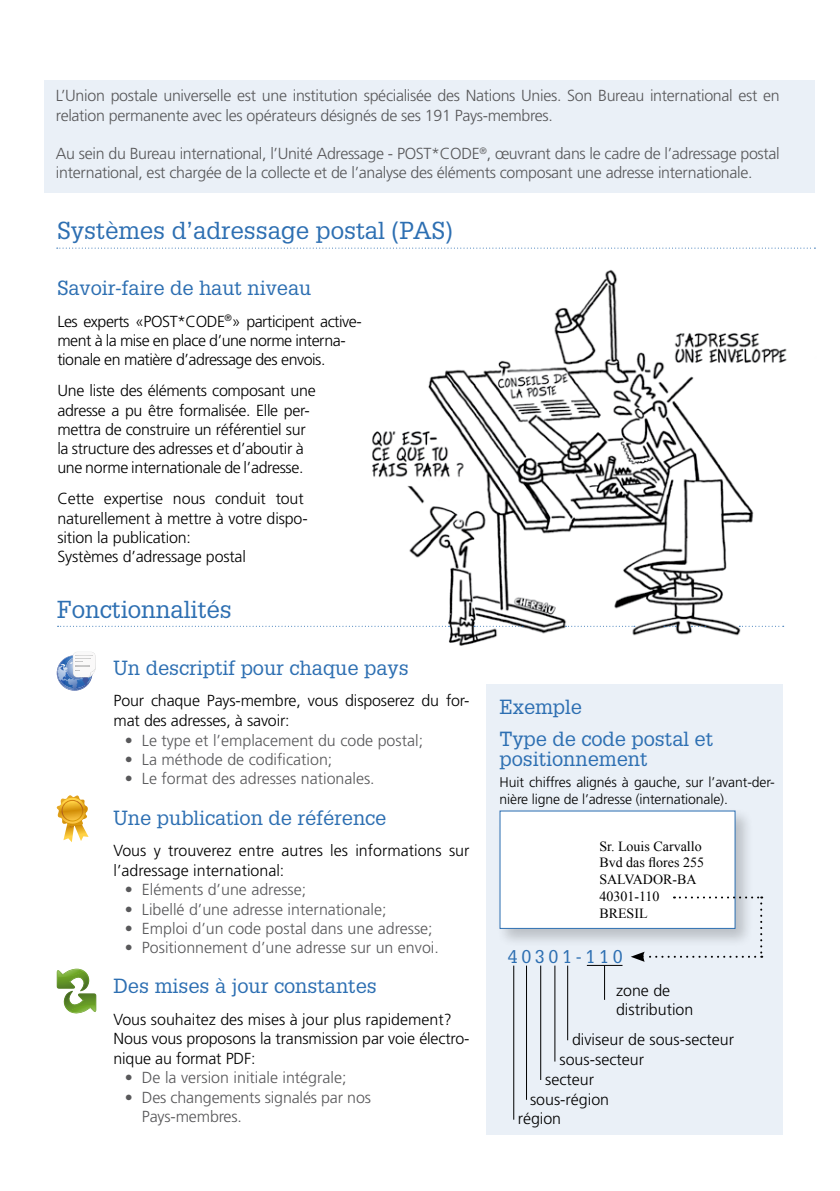
<style>
.page{position:relative;width:840px;height:1191px;background:#fff}
.page>*{position:absolute;margin:0;border:0;box-sizing:border-box;transform-origin:0 0}
.t1{font:24px "Glypha LT Std";color:#2d6fb2}
.t2{font:20px/32px "Glypha LT Std";color:#2d6fb2}
.t3{font:18px "Glypha LT Std";letter-spacing:.2em;color:#2d6fb2}
.t4{font:300 16px/19.2px "Frutiger";letter-spacing:-.01em;color:#000}
.t5{font:300 16px/19.2px "Frutiger";letter-spacing:-.02em;color:#58585a}
.t6{font:300 16px "Frutiger";color:#58585a}
.t7{font:300 16px/19.2px "Frutiger";letter-spacing:-.03em;color:#000}
.t8{font:300 14px/16.8px "Frutiger";letter-spacing:-.01em;color:#000}
.t9{font:14px/16.8px "Times New Roman";color:#000}
</style>
<div class="page">
<div style="left:486px;top:684px;width:296px;height:450px;background:#eaf0f7"></div>
<img style="left:329px;top:247px;width:487px;height:399px">
<div style="left:45px;top:81px;width:769px;height:112px;background:#eaf0f7"></div>
<svg style="left:57px;top:248px;width:758px;height:1px"></svg>
<svg style="left:58px;top:626px;width:391px;height:1px"></svg>
<div style="left:496px;top:807px;width:258px;height:141px;background:#000;opacity:.2"></div>
<div style="left:499px;top:810px;width:236px;height:119px;background:#fff"></div>
<hr style="left:513px;top:965px;width:1px;height:154px;background:#000">
<hr style="left:526px;top:965px;width:1px;height:134px;background:#000">
<hr style="left:540px;top:965px;width:1px;height:115px;background:#000">
<hr style="left:554px;top:965px;width:1px;height:96px;background:#000">
<hr style="left:567px;top:965px;width:1px;height:75px;background:#000">
<hr style="left:604px;top:965px;width:1px;height:34px;background:#000">
<hr style="left:586px;top:965px;width:36px;height:1px;background:#000">
<svg style="left:57px;top:652px;width:38px;height:38px"></svg>
<svg style="left:56px;top:795px;width:32px;height:47px"></svg>
<svg style="left:57px;top:968px;width:39px;height:46px"></svg>
<svg style="left:630px;top:896px;width:131px;height:66px"></svg>
<svg style="left:474px;top:626px;width:49px;height:1px"></svg>
<svg style="left:565px;top:626px;width:69px;height:1px"></svg>
<svg style="left:663px;top:626px;width:12px;height:1px"></svg>
<svg style="left:691px;top:626px;width:14px;height:1px"></svg>
<svg style="left:738px;top:626px;width:45px;height:1px"></svg>
<p class="t5" style="left:56px;top:86px;width:725px">L’Union postale universelle est une institution spécialisée des Nations Unies. Son Bureau international est en relation permanente avec les opérateurs désignés de ses 191 Pays-membres.</p>
<p class="t5" style="left:56px;top:144px;width:725px">Au sein du Bureau international, l’Unité Adressage - POST*CODE<sup>®</sup>, œuvrant dans le cadre de l’adressage postal international, est chargée de la collecte et de l’analyse des éléments composant une adresse internationale.</p>
<h1 class="t1" style="left:57px;top:216px;width:397px">Systèmes d’adressage postal (PAS)</h1>
<p class="t2" style="left:57px;top:272px;width:255px">Savoir-faire de haut niveau</p>
<p class="t7" style="left:57px;top:312px;width:305px">Les experts «POST*CODE<sup>®</sup>» participent active&shy;ment à la mise en place d’une norme interna&shy;tionale en matière d’adressage des envois.</p>
<p class="t4" style="left:57px;top:381px;width:260px">Une liste des éléments composant une adresse a pu être formalisée. Elle per&shy;mettra de construire un référentiel sur la structure des adresses et d’aboutir à une norme internationale de l’adresse.</p>
<p class="t4" style="left:57px;top:489px;width:251px">Cette expertise nous conduit tout naturellement à mettre à votre dispo&shy;sition la publication:<br>Systèmes d’adressage postal</p>
<h1 class="t1" style="left:57px;top:594px;width:176px">Fonctionnalités</h1>
<p class="t2" style="left:113px;top:651px;width:296px">Un descriptif pour chaque pays</p>
<p class="t4" style="left:113px;top:690px;width:357px;line-height:20.4px">Pour chaque Pays-membre, vous disposerez du for&shy;mat des adresses, à savoir:</p>
<p class="t6" style="left:125px;top:731px;width:299px">• Le type et l’emplacement du code postal;</p>
<p class="t6" style="left:125px;top:750px;width:209px">• La méthode de codification;</p>
<p class="t6" style="left:125px;top:769px;width:251px">• Le format des adresses nationales.</p>
<p class="t2" style="left:113px;top:801px;width:274px">Une publication de référence</p>
<p class="t4" style="left:113px;top:840px;width:357px;line-height:20.4px">Vous y trouverez entre autres les informations sur l’adressage international:</p>
<p class="t6" style="left:125px;top:880px;width:183px">• Eléments d’une adresse;</p>
<p class="t6" style="left:125px;top:900px;width:263px">• Libellé d’une adresse internationale;</p>
<p class="t6" style="left:125px;top:919px;width:309px">• Emploi d’un code postal dans une adresse;</p>
<p class="t6" style="left:125px;top:938px;width:315px">• Positionnement d’une adresse sur un envoi.</p>
<p class="t2" style="left:113px;top:969px;width:265px">Des mises à jour constantes</p>
<p class="t4" style="left:113px;top:1009px;width:357px;line-height:19.8px">Vous souhaitez des mises à jour plus rapidement?<br>Nous vous proposons la transmission par voie électro&shy;nique au format PDF:</p>
<p class="t6" style="left:125px;top:1068px;width:223px">• De la version initiale intégrale;</p>
<p class="t5" style="left:142px;top:1087px;width:230px;text-indent:-17px">• Des changements signalés par nos<br>Pays-membres.</p>
<p class="t2" style="left:499px;top:690px;width:215px">Exemple<br>Type de code postal et</p>
<p class="t2" style="left:499px;top:742px;width:149px">positionnement</p>
<p class="t8" style="left:499px;top:774px;width:277px">Huit chiffres alignés à gauche, sur l’avant-der&shy;nière ligne de l’adresse (internationale).</p>
<p class="t9" style="left:599px;top:837px;width:106px">Sr. Louis Carvallo<br>Bvd das flores 255<br>SALVADOR-BA<br>40301-110<br>BRESIL</p>
<p class="t3" style="left:507px;top:945px;width:116px">40301-110</p>
<p class="t4" style="left:615px;top:981px;width:79px">zone de distribution</p>
<p class="t4" style="left:571px;top:1029px;width:163px">diviseur de sous-secteur</p>
<p class="t4" style="left:559px;top:1049px;width:86px">sous-secteur</p>
<p class="t4" style="left:545px;top:1069px;width:50px">secteur</p>
<p class="t4" style="left:529px;top:1089px;width:81px">sous-région</p>
<p class="t4" style="left:517px;top:1109px;width:45px">région</p>
</div>
